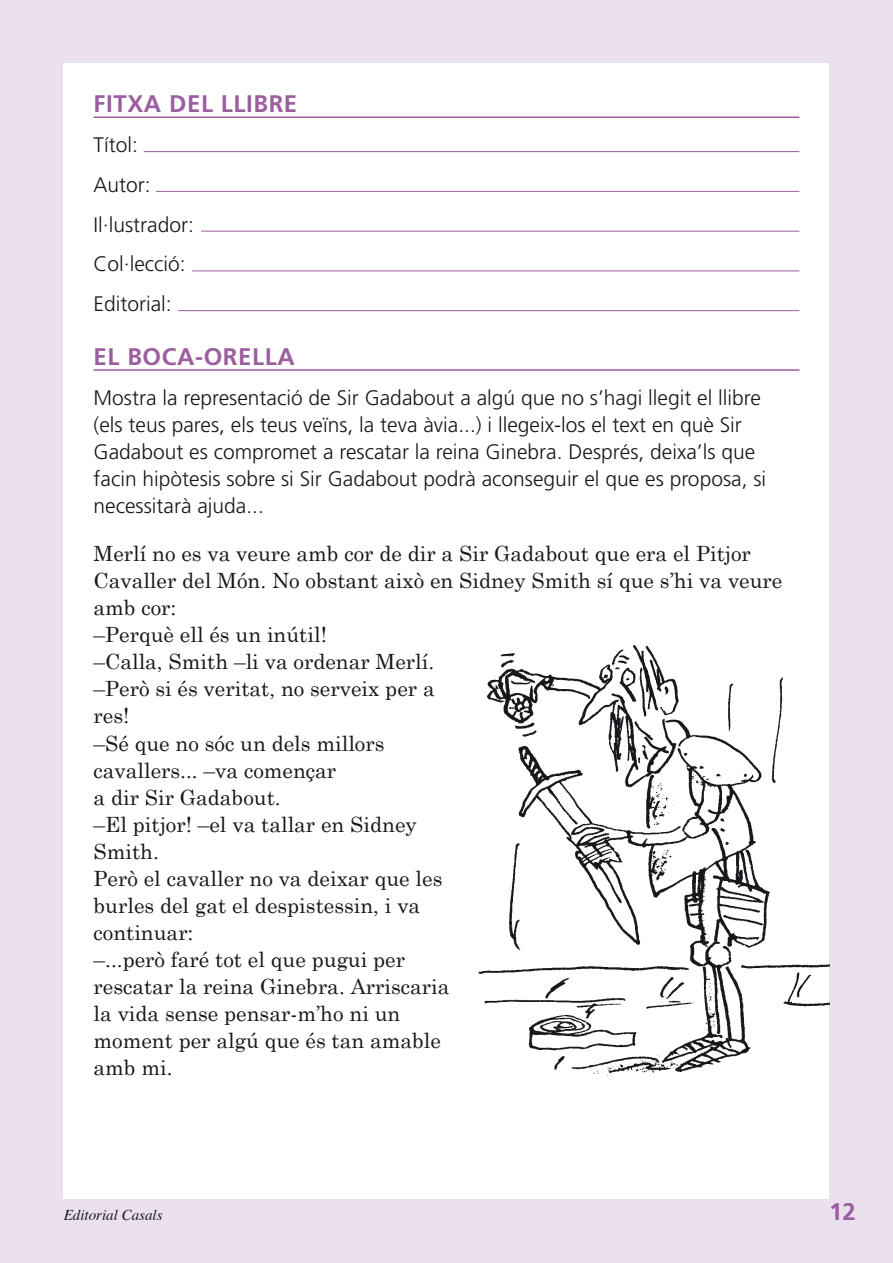
<style>
.page{position:relative;width:893px;height:1263px;background:#eae0ee}
.page>*{position:absolute;margin:0;border:0;box-sizing:border-box;transform-origin:0 0}
.t1{font:700 24px "Frutiger";letter-spacing:.025em;color:#9b5e9e}
.t2{font:21px/27px "Century Schoolbook";color:#1a171c}
.t3{font:300 21px/39.8px "Frutiger";color:#1a171c}
.t4{font:italic 15px "Times";color:#1a171c}
</style>
<div class="page">
<div style="left:64px;top:64px;width:765px;height:1135px;background:#fff"></div>
<hr style="left:94px;top:116px;width:705px;height:2px;background:#9b5e9e">
<hr style="left:94px;top:369px;width:705px;height:2px;background:#9b5e9e">
<hr style="left:144px;top:151px;width:655px;height:1px;background:#9b5e9e">
<hr style="left:156px;top:191px;width:643px;height:1px;background:#9b5e9e">
<hr style="left:201px;top:231px;width:598px;height:1px;background:#9b5e9e">
<hr style="left:192px;top:270px;width:607px;height:1px;background:#9b5e9e">
<hr style="left:178px;top:310px;width:621px;height:1px;background:#9b5e9e">
<img style="left:478px;top:645px;width:351px;height:431px">
<p class="t1" style="left:94px;top:90px;width:205px">FITXA DEL LLIBRE</p>
<p class="t3" style="left:94px;top:125px;width:102px">Títol:<br>Autor:<br>Il·lustrador:<br>Col·lecció:<br>Editorial:</p>
<p class="t1" style="left:94px;top:343px;width:203px">EL BOCA-ORELLA</p>
<p class="t3" style="left:94px;top:384px;width:674px;line-height:27px">Mostra la representació de Sir Gadabout a algú que no s’hagi llegit el llibre (els teus pares, els teus veïns, la teva àvia...) i llegeix-los el text en què Sir Gadabout es compromet a rescatar la reina Ginebra. Després, deixa’ls que facin hipòtesis sobre si Sir Gadabout podrà aconseguir el que es proposa, si necessitarà ajuda...</p>
<p class="t2" style="left:94px;top:540px;width:690px">Merlí no es va veure amb cor de dir a Sir Gadabout que era el Pitjor<br>Cavaller del Món. No obstant això en Sidney Smith sí que s’hi va veure amb cor:<br>–Perquè ell és un inútil!<br>–Calla, Smith –li va ordenar Merlí.<br>–Però si és veritat, no serveix per a<br>res!<br>–Sé que no sóc un dels millors<br>cavallers... –va començar<br>a dir Sir Gadabout.<br>–El pitjor! –el va tallar en Sidney<br>Smith.<br>Però el cavaller no va deixar que les<br>burles del gat el despistessin, i va<br>continuar:<br>–...però faré tot el que pugui per<br>rescatar la reina Ginebra. Arriscaria<br>la vida sense pensar-m’ho ni un<br>moment per algú que és tan amable<br>amb mi.</p>
<p class="t4" style="left:64px;top:1202px;width:100px">Editorial Casals</p>
<p class="t1" style="left:829px;top:1198px;width:28px">12</p>
</div>
